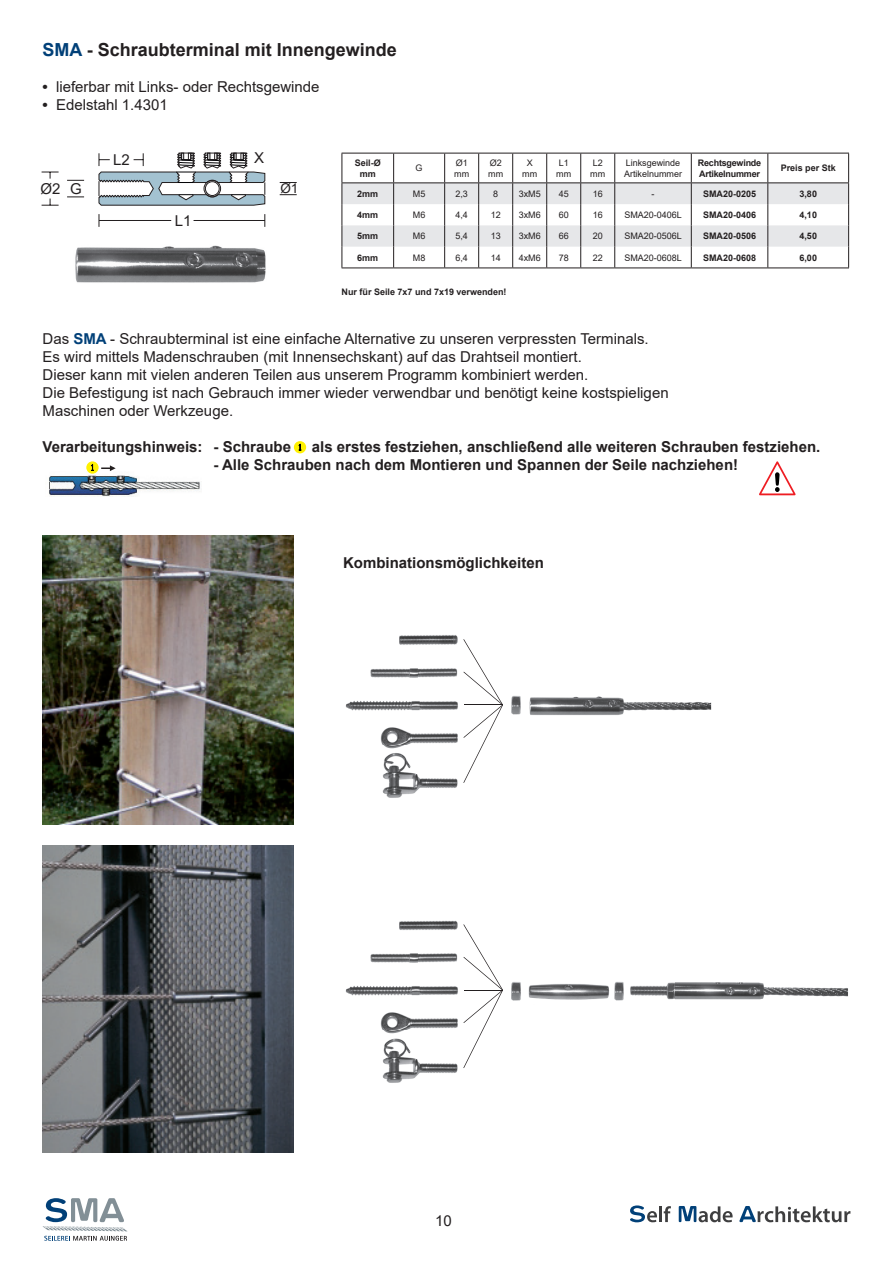
<style>
.page{position:relative;width:893px;height:1263px;background:#fff}
.page>*{position:absolute;margin:0;border:0;box-sizing:border-box;transform-origin:0 0}
.t1{font:700 18px "Arial";color:#231f20}
.t2{font:15px/18px "Arial";color:#231f20}
.t3{font:700 15px "Arial";color:#231f20}
.t4{font:13.5px "Arial";color:#231f20}
.t5{font:9px/10.8px "Arial";color:#231f20}
.t6{font:700 9px/10.8px "Arial";color:#231f20;text-align:center}
.t7{font:700 9px/10.8px "Arial";letter-spacing:-.025em;color:#231f20}
.s1{color:#014078}
.s2{font-weight:700}
.s3{font-weight:700;color:#014078}
</style>
<div class="page">
<svg style="left:43px;top:1198px;width:85px;height:42px"></svg>
<svg style="left:630px;top:1205px;width:27px;height:17px"></svg>
<hr style="left:659px;top:1206px;width:3px;height:16px;background:#3e3e3f">
<svg style="left:664px;top:1206px;width:7px;height:16px"></svg>
<svg style="left:739px;top:1206px;width:111px;height:16px"></svg>
<svg style="left:679px;top:1206px;width:54px;height:16px"></svg>
<hr style="left:342px;top:268px;width:52px;height:1px;background:#231f20">
<hr style="left:394px;top:268px;width:51px;height:1px;background:#231f20">
<hr style="left:445px;top:268px;width:34px;height:1px;background:#231f20">
<hr style="left:479px;top:268px;width:34px;height:1px;background:#231f20">
<hr style="left:513px;top:268px;width:34px;height:1px;background:#231f20">
<hr style="left:547px;top:268px;width:34px;height:1px;background:#231f20">
<hr style="left:581px;top:268px;width:34px;height:1px;background:#231f20">
<hr style="left:615px;top:268px;width:76px;height:1px;background:#231f20">
<hr style="left:691px;top:268px;width:77px;height:1px;background:#231f20">
<hr style="left:768px;top:268px;width:81px;height:1px;background:#231f20">
<svg style="left:342px;top:153px;width:507px;height:115px"></svg>
<hr style="left:342px;top:182px;width:52px;height:1px;background:#231f20">
<hr style="left:394px;top:182px;width:51px;height:1px;background:#231f20">
<hr style="left:445px;top:182px;width:34px;height:1px;background:#231f20">
<hr style="left:479px;top:182px;width:34px;height:1px;background:#231f20">
<hr style="left:513px;top:182px;width:34px;height:1px;background:#231f20">
<hr style="left:547px;top:182px;width:34px;height:1px;background:#231f20">
<hr style="left:581px;top:182px;width:34px;height:1px;background:#231f20">
<hr style="left:615px;top:182px;width:76px;height:1px;background:#231f20">
<hr style="left:691px;top:182px;width:77px;height:1px;background:#231f20">
<hr style="left:768px;top:182px;width:81px;height:1px;background:#231f20">
<svg style="left:99px;top:214px;width:1px;height:13px"></svg>
<svg style="left:265px;top:214px;width:1px;height:13px"></svg>
<hr style="left:99px;top:220px;width:72px;height:1px;background:#231f20">
<hr style="left:194px;top:220px;width:71px;height:1px;background:#231f20">
<svg style="left:67px;top:180px;width:17px;height:1px"></svg>
<svg style="left:67px;top:197px;width:17px;height:1px"></svg>
<svg style="left:42px;top:198px;width:17px;height:8px"></svg>
<svg style="left:42px;top:172px;width:17px;height:7px"></svg>
<svg style="left:280px;top:182px;width:17px;height:1px"></svg>
<svg style="left:280px;top:194px;width:17px;height:1px"></svg>
<svg style="left:98px;top:152px;width:168px;height:54px"></svg>
<div style="left:294px;top:441px;width:12px;height:12px;background:#fff101;border-radius:50%"></div>
<svg style="left:298px;top:444px;width:3px;height:6px"></svg>
<img style="left:345px;top:701px;width:113px;height:10px">
<img style="left:399px;top:635px;width:59px;height:10px">
<img style="left:370px;top:668px;width:88px;height:10px">
<img style="left:380px;top:727px;width:78px;height:71px">
<img style="left:380px;top:745px;width:78px;height:6px">
<img style="left:511px;top:696px;width:6px;height:19px">
<svg style="left:463px;top:639px;width:40px;height:144px"></svg>
<img style="left:517px;top:696px;width:194px;height:19px">
<img style="left:48px;top:475px;width:152px;height:22px">
<svg style="left:86px;top:461px;width:13px;height:13px"></svg>
<svg style="left:91px;top:464px;width:3px;height:7px"></svg>
<svg style="left:101px;top:465px;width:15px;height:6px"></svg>
<img style="left:75px;top:245px;width:191px;height:38px">
<svg style="left:759px;top:461px;width:37px;height:34px"></svg>
<img style="left:345px;top:986px;width:113px;height:10px">
<img style="left:399px;top:920px;width:59px;height:10px">
<img style="left:370px;top:953px;width:88px;height:10px">
<img style="left:380px;top:1012px;width:78px;height:71px">
<img style="left:380px;top:1030px;width:78px;height:7px">
<img style="left:528px;top:984px;width:82px;height:16px">
<img style="left:511px;top:982px;width:10px;height:19px">
<img style="left:614px;top:982px;width:4px;height:19px">
<img style="left:618px;top:982px;width:230px;height:19px">
<svg style="left:463px;top:924px;width:40px;height:144px"></svg>
<img style="left:43px;top:845px;width:251px;height:307px">
<img style="left:43px;top:536px;width:251px;height:289px">
<p class="t1" style="left:43px;top:37px;width:356px"><span class="s1">SMA</span> - Schraubterminal mit Innengewinde</p>
<p class="t2" style="left:43px;top:77px;width:279px"><span class="s2">•</span> lieferbar mit Links- oder Rechtsgewinde</p>
<p class="t2" style="left:43px;top:95px;width:127px"><span class="s2">•</span> Edelstahl 1.4301</p>
<p class="t2" style="left:40px;top:180px;width:22px">Ø2</p>
<p class="t2" style="left:113px;top:151px;width:18px">L2</p>
<p class="t2" style="left:254px;top:149px;width:12px">X</p>
<p class="t2" style="left:70px;top:180px;width:13px">G</p>
<p class="t4" style="left:280px;top:179px;width:20px">Ø1</p>
<p class="t2" style="left:175px;top:211px;width:18px">L1</p>
<p class="t6" style="left:355px;top:157px;width:28px">Seil-Ø mm</p>
<p class="t5" style="left:416px;top:163px;width:9px">G</p>
<p class="t5" style="left:454px;top:157px;width:16px">Ø1 mm</p>
<p class="t5" style="left:488px;top:157px;width:16px">Ø2 mm</p>
<p class="t5" style="left:522px;top:157px;width:16px;text-align:center">X mm</p>
<p class="t5" style="left:556px;top:157px;width:16px">L1 mm</p>
<p class="t5" style="left:590px;top:157px;width:16px">L2 mm</p>
<p class="t5" style="left:624px;top:157px;width:60px">Linksgewinde<br>Artikelnummer</p>
<p class="t7" style="left:698px;top:157px;width:65px">Rechtsgewinde<br>Artikelnummer</p>
<p class="t6" style="left:781px;top:163px;width:57px">Preis per Stk</p>
<p class="t6" style="left:357px;top:188px;width:23px">2mm</p>
<p class="t5" style="left:413px;top:188px;width:14px">M5</p>
<p class="t5" style="left:455px;top:188px;width:14px">2,3</p>
<p class="t5" style="left:493px;top:188px;width:7px">8</p>
<p class="t5" style="left:519px;top:188px;width:24px">3xM5</p>
<p class="t5" style="left:559px;top:188px;width:12px">45</p>
<p class="t5" style="left:593px;top:188px;width:12px">16</p>
<p class="t5" style="left:651px;top:188px;width:4px">-</p>
<p class="t6" style="left:703px;top:188px;width:55px">SMA20-0205</p>
<p class="t6" style="left:799px;top:188px;width:19px">3,80</p>
<p class="t6" style="left:357px;top:210px;width:23px">4mm</p>
<p class="t5" style="left:413px;top:209px;width:14px">M6</p>
<p class="t5" style="left:455px;top:209px;width:14px">4,4</p>
<p class="t5" style="left:491px;top:209px;width:12px">12</p>
<p class="t5" style="left:519px;top:209px;width:24px">3xM6</p>
<p class="t5" style="left:559px;top:209px;width:12px">60</p>
<p class="t5" style="left:593px;top:209px;width:12px">16</p>
<p class="t5" style="left:624px;top:209px;width:59px">SMA20-0406L</p>
<p class="t6" style="left:703px;top:210px;width:55px">SMA20-0406</p>
<p class="t6" style="left:799px;top:210px;width:19px">4,10</p>
<p class="t6" style="left:357px;top:231px;width:23px">5mm</p>
<p class="t5" style="left:413px;top:231px;width:14px">M6</p>
<p class="t5" style="left:455px;top:231px;width:14px">5,4</p>
<p class="t5" style="left:491px;top:231px;width:12px">13</p>
<p class="t5" style="left:519px;top:231px;width:24px">3xM6</p>
<p class="t5" style="left:559px;top:231px;width:12px">66</p>
<p class="t5" style="left:593px;top:231px;width:12px">20</p>
<p class="t5" style="left:624px;top:231px;width:59px">SMA20-0506L</p>
<p class="t6" style="left:703px;top:231px;width:55px">SMA20-0506</p>
<p class="t6" style="left:799px;top:231px;width:19px">4,50</p>
<p class="t6" style="left:357px;top:252px;width:23px">6mm</p>
<p class="t5" style="left:413px;top:252px;width:14px">M8</p>
<p class="t5" style="left:455px;top:252px;width:14px">6,4</p>
<p class="t5" style="left:491px;top:252px;width:12px">14</p>
<p class="t5" style="left:519px;top:252px;width:24px">4xM6</p>
<p class="t5" style="left:559px;top:252px;width:12px">78</p>
<p class="t5" style="left:593px;top:252px;width:12px">22</p>
<p class="t5" style="left:624px;top:252px;width:59px">SMA20-0608L</p>
<p class="t6" style="left:703px;top:252px;width:55px">SMA20-0608</p>
<p class="t6" style="left:799px;top:252px;width:19px">6,00</p>
<p class="t6" style="left:342px;top:286px;width:167px">Nur für Seile 7x7 und 7x19 verwenden!</p>
<p class="t2" style="left:43px;top:329px;width:628px">Das <span class="s3">SMA</span> - Schraubterminal ist eine einfache Alternative zu unseren verpressten Terminals.<br>Es wird mittels Madenschrauben (mit Innensechskant) auf das Drahtseil montiert.<br>Dieser kann mit vielen anderen Teilen aus unserem Programm kombiniert werden.<br>Die Befestigung ist nach Gebrauch immer wieder verwendbar und benötigt keine kostspieligen Maschinen oder Werkzeuge.</p>
<p class="t3" style="left:43px;top:436px;width:250px">Verarbeitungshinweis: - Schraube</p>
<p class="t3" style="left:312px;top:436px;width:510px">als erstes festziehen, anschließend alle weiteren Schrauben festziehen.</p>
<p class="t3" style="left:214px;top:454px;width:526px">- Alle Schrauben nach dem Montieren und Spannen der Seile nachziehen!</p>
<p class="t3" style="left:343px;top:552px;width:202px">Kombinationsmöglichkeiten</p>
<p class="t2" style="left:435px;top:1212px;width:18px">10</p>
</div>
